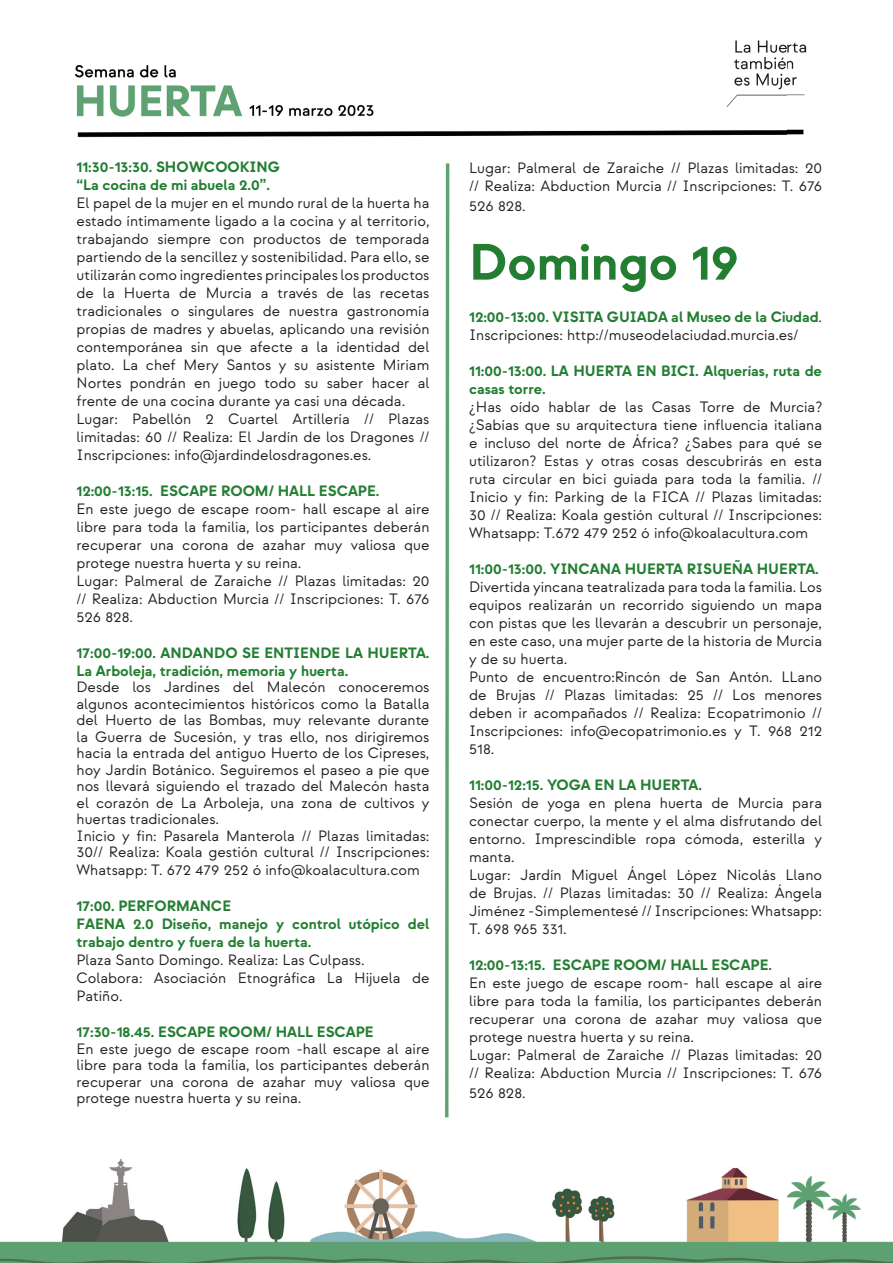
<style>
.page{position:relative;width:893px;height:1263px;background:#fff}
.page>*{position:absolute;margin:0;border:0;box-sizing:border-box;transform-origin:0 0}
.t1{font:700 51px "Strawford";color:#237e32}
.t2{font:15px/18px "Strawford";color:#231f20}
.t3{font:700 15px/18px "Strawford";color:#237e32}
.s1{font-weight:700;color:#237e32}
</style>
<div class="page">
<img style="left:0;top:40px;width:893px;height:1223px">
<p class="t3" style="left:77px;top:158px;width:205px">11:30-13:30. SHOWCOOKING “La cocina de mi abuela 2.0”.</p>
<p class="t2" style="left:77px;top:194px;width:354px">El papel de la mujer en el mundo rural de la huerta ha estado íntimamente ligado a la cocina y al territorio, trabajando siempre con productos de temporada partiendo de la sencillez y sostenibilidad. Para ello, se utilizarán como ingredientes principales los productos de la Huerta de Murcia a través de las recetas tradicionales o singulares de nuestra gastronomía propias de madres y abuelas, aplicando una revisión contemporánea sin que afecte a la identidad del plato. La chef Mery Santos y su asistente Miriam Nortes pondrán en juego todo su saber hacer al frente de una cocina durante ya casi una década.<br>Lugar: Pabellón 2 Cuartel Artillería // Plazas limitadas: 60 // Realiza: El Jardín de los Dragones // Inscripciones: info@jardindelosdragones.es.</p>
<p class="t3" style="left:77px;top:482px;width:304px">12:00-13:15. ESCAPE ROOM/ HALL ESCAPE.</p>
<p class="t2" style="left:77px;top:500px;width:354px">En este juego de escape room- hall escape al aire libre para toda la familia, los participantes deberán recuperar una corona de azahar muy valiosa que protege nuestra huerta y su reina.<br>Lugar: Palmeral de Zaraiche // Plazas limitadas: 20 // Realiza: Abduction Murcia // Inscripciones: T. 676<br>526 828.</p>
<p class="t3" style="left:77px;top:644px;width:354px">17:00-19:00. ANDANDO SE ENTIENDE LA HUERTA.<br>La Arboleja, tradición, memoria y huerta.</p>
<p class="t2" style="left:77px;top:679px;width:354px;line-height:16.5px">Desde los Jardines del Malecón conoceremos algunos acontecimientos históricos como la Batalla del Huerto de las Bombas, muy relevante durante la Guerra de Sucesión, y tras ello, nos dirigiremos hacia la entrada del antiguo Huerto de los Cipreses, hoy Jardín Botánico. Seguiremos el paseo a pie que nos llevará siguiendo el trazado del Malecón hasta el corazón de La Arboleja, una zona de cultivos y huertas tradicionales.<br>Inicio y fin: Pasarela Manterola // Plazas limitadas:<br>30// Realiza: Koala gestión cultural // Inscripciones:</p>
<p class="t2" style="left:77px;top:861px;width:345px">Whatsapp: T. 672 479 252 ó info@koalacultura.com</p>
<p class="t3" style="left:77px;top:897px;width:354px">17:00. PERFORMANCE<br>FAENA 2.0 Diseño, manejo y control utópico del trabajo dentro y fuera de la huerta.</p>
<p class="t2" style="left:77px;top:951px;width:354px">Plaza Santo Domingo. Realiza: Las Culpass.<br>Colabora: Asociación Etnográfica La Hijuela de<br>Patiño.</p>
<p class="t3" style="left:77px;top:1023px;width:299px">17:30-18.45. ESCAPE ROOM/ HALL ESCAPE</p>
<p class="t2" style="left:77px;top:1041px;width:354px;line-height:16.5px;text-align:justify">En este juego de escape room -hall escape al aire libre para toda la familia, los participantes deberán recuperar una corona de azahar muy valiosa que protege nuestra huerta y su reina.</p>
<p class="t2" style="left:469px;top:159px;width:354px">Lugar: Palmeral de Zaraiche // Plazas limitadas: 20 // Realiza: Abduction Murcia // Inscripciones: T. 676</p>
<p class="t2" style="left:469px;top:197px;width:58px">526 828.</p>
<h1 class="t1" style="left:469px;top:231px;width:271px">Domingo 19</h1>
<p class="t2" style="left:469px;top:308px;width:354px"><span class="s1">12:00-13:00. VISITA GUIADA al Museo de la Ciudad</span>.<br>Inscripciones: http://museodelaciudad.murcia.es/</p>
<p class="t3" style="left:469px;top:362px;width:354px">11:00-13:00. LA HUERTA EN BICI. Alquerías, ruta de casas torre.</p>
<p class="t2" style="left:469px;top:398px;width:354px;text-align:justify">¿Has oído hablar de las Casas Torre de Murcia? ¿Sabías que su arquitectura tiene influencia italiana e incluso del norte de África? ¿Sabes para qué se utilizaron? Estas y otras cosas descubrirás en esta ruta circular en bici guiada para toda la familia. // Inicio y fin: Parking de la FICA // Plazas limitadas:<br>30 // Realiza: Koala gestión cultural // Inscripciones:<br>Whatsapp: T.672 479 252 ó info@koalacultura.com</p>
<p class="t3" style="left:469px;top:560px;width:351px">11:00-13:00. YINCANA HUERTA RISUEÑA HUERTA.</p>
<p class="t2" style="left:469px;top:578px;width:354px">Divertida yincana teatralizada para toda la familia. Los equipos realizarán un recorrido siguiendo un mapa con pistas que les llevarán a descubrir un personaje, en este caso, una mujer parte de la historia de Murcia y de su huerta.<br>Punto de encuentro:Rincón de San Antón. LLano de Brujas // Plazas limitadas: 25 // Los menores deben ir acompañados // Realiza: Ecopatrimonio // Inscripciones: info@ecopatrimonio.es y T. 968 212<br>518.</p>
<p class="t3" style="left:469px;top:776px;width:234px">11:00-12:15. YOGA EN LA HUERTA.</p>
<p class="t2" style="left:469px;top:794px;width:354px">Sesión de yoga en plena huerta de Murcia para conectar cuerpo, la mente y el alma disfrutando del entorno. Imprescindible ropa cómoda, esterilla y manta.<br>Lugar: Jardín Miguel Ángel López Nicolás Llano de Brujas. // Plazas limitadas: 30 // Realiza: Ángela Jiménez -Simplementesé // Inscripciones: Whatsapp:<br>T. 698 965 331.</p>
<p class="t3" style="left:469px;top:956px;width:304px">12:00-13:15. ESCAPE ROOM/ HALL ESCAPE.</p>
<p class="t2" style="left:469px;top:974px;width:354px">En este juego de escape room- hall escape al aire libre para toda la familia, los participantes deberán recuperar una corona de azahar muy valiosa que protege nuestra huerta y su reina.<br>Lugar: Palmeral de Zaraiche // Plazas limitadas: 20 // Realiza: Abduction Murcia // Inscripciones: T. 676</p>
<p class="t2" style="left:469px;top:1084px;width:58px">526 828.</p>
</div>
